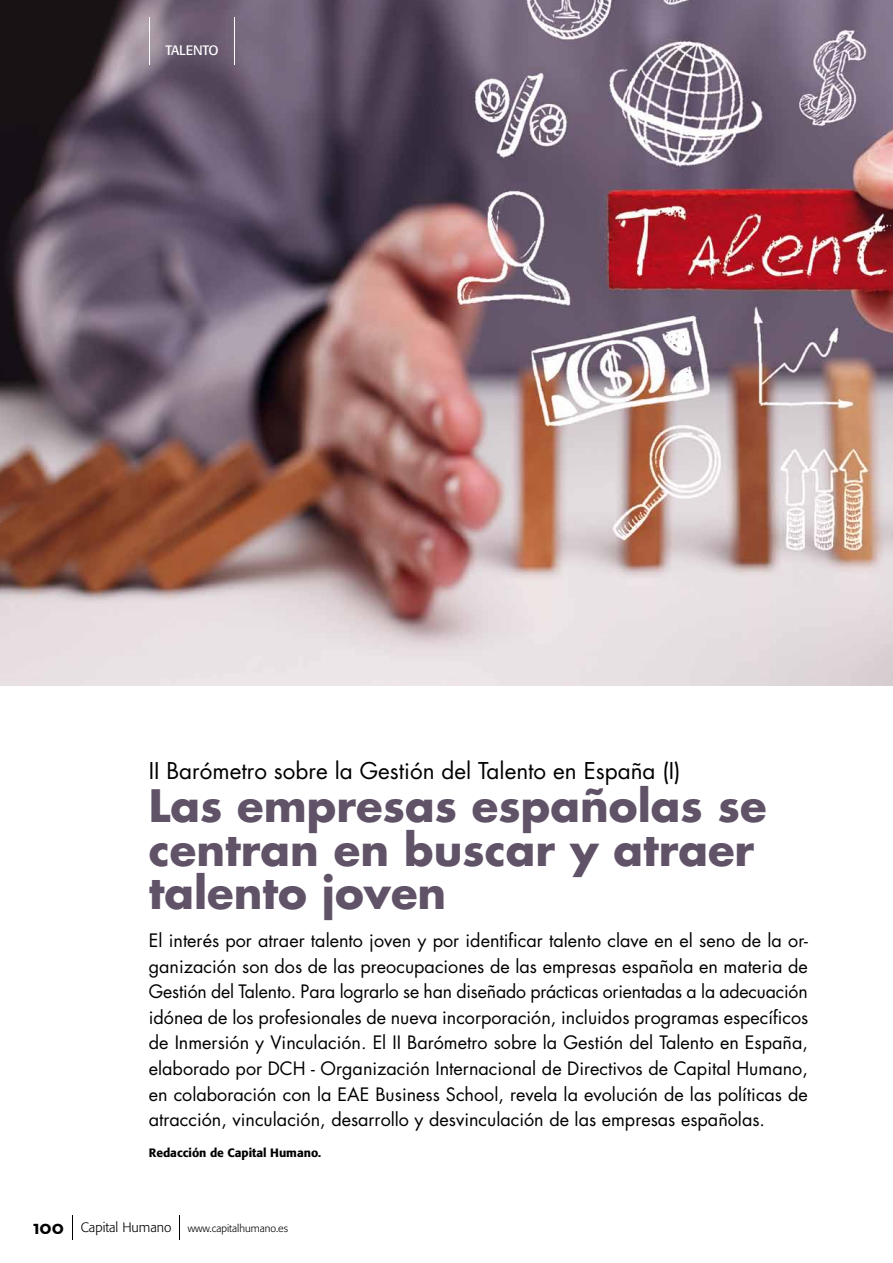
<style>
.page{position:relative;width:893px;height:1263px;background:#fff}
.page>*{position:absolute;margin:0;border:0;box-sizing:border-box;transform-origin:0 0}
.t1{font:700 43.5px/43.5px "Futura Std";color:#605267}
.t2{font:22.5px "Futura Std";color:#000}
.t3{font:700 19.5px "Neutraface Text";color:#000}
.t4{font:18px/25.5px "Futura Std";color:#000;text-align:justify}
.t5{font:300 13.5px "Formata";color:#000}
.t6{font:13.5px "Formata";color:#fff}
.t7{font:500 12px "Formata";color:#000}
.t8{font:300 10.5px "Formata";color:#000}
</style>
<div class="page">
<img style="left:0;top:0;width:893px;height:686px">
<svg style="left:72px;top:1215px;width:1px;height:25px"></svg>
<svg style="left:179px;top:1215px;width:1px;height:25px"></svg>
<hr style="left:149px;top:17px;width:1px;height:48px;background:#fff">
<hr style="left:234px;top:17px;width:1px;height:48px;background:#fff">
<p class="t6" style="left:165px;top:42px;width:55px">TALENTO</p>
<p class="t2" style="left:149px;top:756px;width:533px">II Barómetro sobre la Gestión del Talento en España (I)</p>
<h1 class="t1" style="left:149px;top:783px;width:619px">las empresas españolas se centran en buscar y atraer talento joven</h1>
<p class="t4" style="left:149px;top:928px;width:661px">El interés por atraer talento joven y por identificar talento clave en el seno de la or&shy;ganización son dos de las preocupaciones de las empresas española en materia de Gestión del Talento. Para lograrlo se han diseñado prácticas orientadas a la adecuación idónea de los profesionales de nueva incorporación, incluidos programas específicos de Inmersión y Vinculación. El II Barómetro sobre la Gestión del Talento en España, elaborado por DCH - Organización Internacional de Directivos de Capital Humano, en colaboración con la EAE Business School, revela la evolución de las políticas de atracción, vinculación, desarrollo y desvinculación de las empresas españolas.</p>
<p class="t7" style="left:149px;top:1146px;width:174px">Redacción de Capital Humano.</p>
<p class="t5" style="left:81px;top:1220px;width:92px">Capital Humano</p>
<p class="t3" style="left:33px;top:1214px;width:32px">100</p>
<p class="t8" style="left:188px;top:1222px;width:102px">www.capitalhumano.es</p>
</div>
